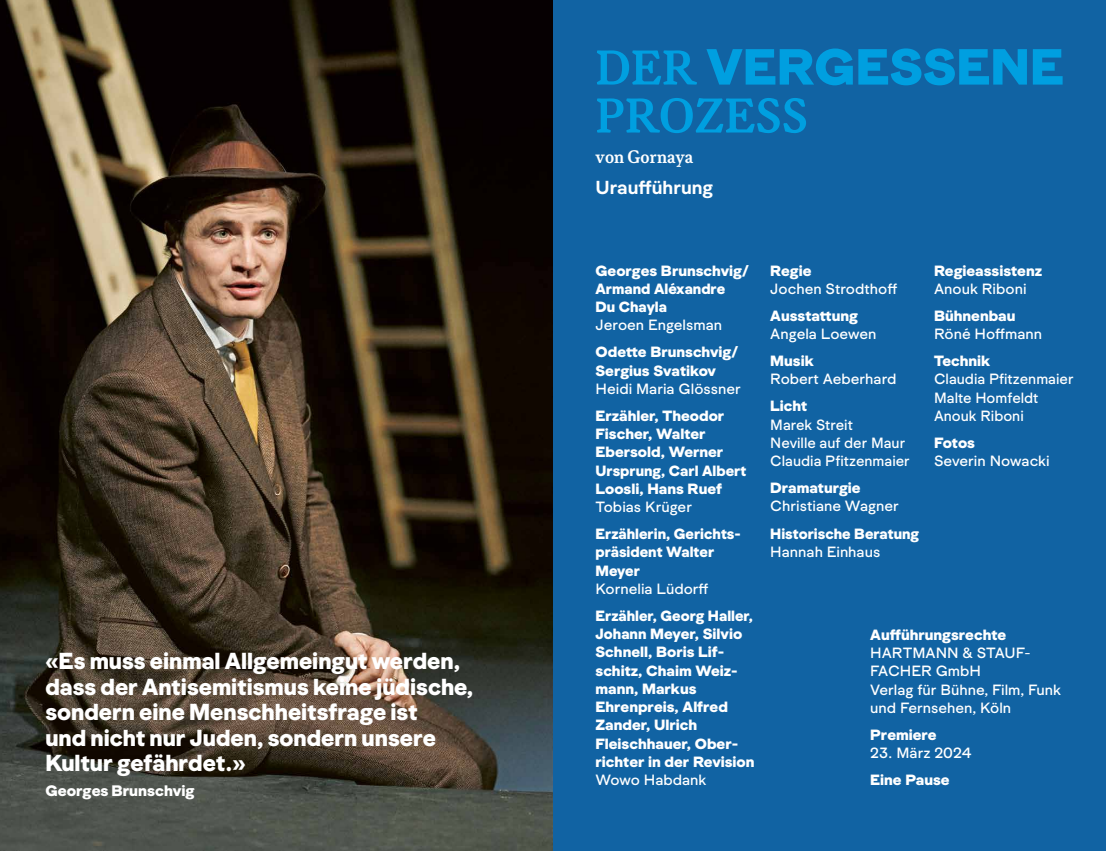
<style>
.page{position:relative;width:1106px;height:851px;background:#fff}
.page>*{position:absolute;margin:0;border:0;box-sizing:border-box;transform-origin:0 0}
.t1{font:52.5px "Formale Grotesque B3";color:#009fe0}
.t2{font:52.5px "Korpus C";color:#009fe0}
.t3{font:24px/25.5px "Formale Grotesque B3";color:#fff}
.t4{font:19.5px "Formale Grotesque B1";color:#fff}
.t5{font:19.5px "Korpus C";color:#fff}
.t6{font:15.75px "Formale Grotesque B3";color:#fff}
.t7{font:15.3px/18.1px "Formale Grotesque B3";color:#fff}
.t8{font:15.3px/18.1px "Formale Grotesque N3";color:#fff}
.s1{font-family:"Korpus C"}
</style>
<div class="page">
<div style="left:553px;top:0;width:553px;height:850px;background:#1163a3"></div>
<img style="left:0;top:0;width:553px;height:850px">
<h2 class="t3" style="left:45px;top:648px;width:429px">«Es muss einmal Allgemeingut werden, dass der Antisemitismus keine jüdische, sondern eine Menschheitsfrage ist<br>und nicht nur Juden, sondern unsere Kultur gefährdet.»</h2>
<p class="t6" style="left:45px;top:781px;width:151px">Georges Brunschvig</p>
<h1 class="t1" style="left:595px;top:35px;width:470px"><span class="s1">DER</span> VERGESSENE</h1>
<h1 class="t2" style="left:595px;top:86px;width:214px">PROZESS</h1>
<p class="t5" style="left:595px;top:145px;width:99px">von Gornaya</p>
<p class="t4" style="left:595px;top:176px;width:119px">Uraufführung</p>
<p class="t7" style="left:595px;top:261px;width:155px">Georges Brunschvig/<br>Armand Aléxandre<br>Du Chayla</p>
<p class="t8" style="left:595px;top:316px;width:128px">Jeroen Engelsman</p>
<p class="t7" style="left:595px;top:343px;width:144px">Odette Brunschvig/<br>Sergius Svatikov</p>
<p class="t8" style="left:595px;top:379px;width:147px">Heidi Maria Glössner</p>
<p class="t7" style="left:595px;top:406px;width:152px">Erzähler, Theodor<br>Fischer, Walter<br>Ebersold, Werner<br>Ursprung, Carl Albert<br>Loosli, Hans Ruef</p>
<p class="t8" style="left:595px;top:497px;width:98px">Tobias Krüger</p>
<p class="t7" style="left:595px;top:524px;width:147px">Erzählerin, Gerichts&shy;präsident Walter<br>Meyer</p>
<p class="t8" style="left:595px;top:579px;width:114px">Kornelia Lüdorff</p>
<p class="t7" style="left:595px;top:606px;width:161px">Erzähler, Georg Haller,<br>Johann Meyer, Silvio<br>Schnell, Boris Lif&shy;schitz, Chaim Weiz&shy;mann, Markus<br>Ehrenpreis, Alfred<br>Zander, Ulrich<br>Fleischhauer, Ober&shy;richter in der Revision</p>
<p class="t8" style="left:595px;top:770px;width:113px">Wowo Habdank</p>
<p class="t7" style="left:770px;top:261px;width:43px">Regie</p>
<p class="t8" style="left:770px;top:279px;width:128px">Jochen Strodthoff</p>
<p class="t7" style="left:770px;top:306px;width:89px">Ausstattung</p>
<p class="t8" style="left:770px;top:324px;width:108px">Angela Loewen</p>
<p class="t7" style="left:770px;top:352px;width:45px">Musik</p>
<p class="t8" style="left:770px;top:370px;width:128px">Robert Aeberhard</p>
<p class="t7" style="left:770px;top:397px;width:39px">Licht</p>
<p class="t8" style="left:770px;top:415px;width:141px">Marek Streit<br>Neville auf der Maur<br>Claudia Pfitzenmaier</p>
<p class="t7" style="left:770px;top:479px;width:92px">Dramaturgie</p>
<p class="t8" style="left:770px;top:497px;width:130px">Christiane Wagner</p>
<p class="t7" style="left:770px;top:524px;width:150px">Historische Beratung</p>
<p class="t8" style="left:770px;top:542px;width:111px">Hannah Einhaus</p>
<p class="t7" style="left:934px;top:261px;width:110px">Regieassistenz</p>
<p class="t8" style="left:934px;top:279px;width:94px">Anouk Riboni</p>
<p class="t7" style="left:934px;top:306px;width:83px">Bühnenbau</p>
<p class="t8" style="left:934px;top:324px;width:110px">Röné Hoffmann</p>
<p class="t7" style="left:934px;top:352px;width:58px">Technik</p>
<p class="t8" style="left:934px;top:370px;width:141px">Claudia Pfitzenmaier<br>Malte Homfeldt<br>Anouk Riboni</p>
<p class="t7" style="left:934px;top:433px;width:42px">Fotos</p>
<p class="t8" style="left:934px;top:451px;width:117px">Severin Nowacki</p>
<p class="t7" style="left:870px;top:625px;width:137px">Aufführungsrechte</p>
<p class="t8" style="left:870px;top:643px;width:192px">HARTMANN &amp; STAUF-<br>FACHER GmbH<br>Verlag für Bühne, Film, Funk und Fernsehen, Köln</p>
<p class="t7" style="left:870px;top:725px;width:68px">Premiere</p>
<p class="t8" style="left:870px;top:743px;width:103px">23. März 2024</p>
<p class="t7" style="left:870px;top:770px;width:81px">Eine Pause</p>
</div>
